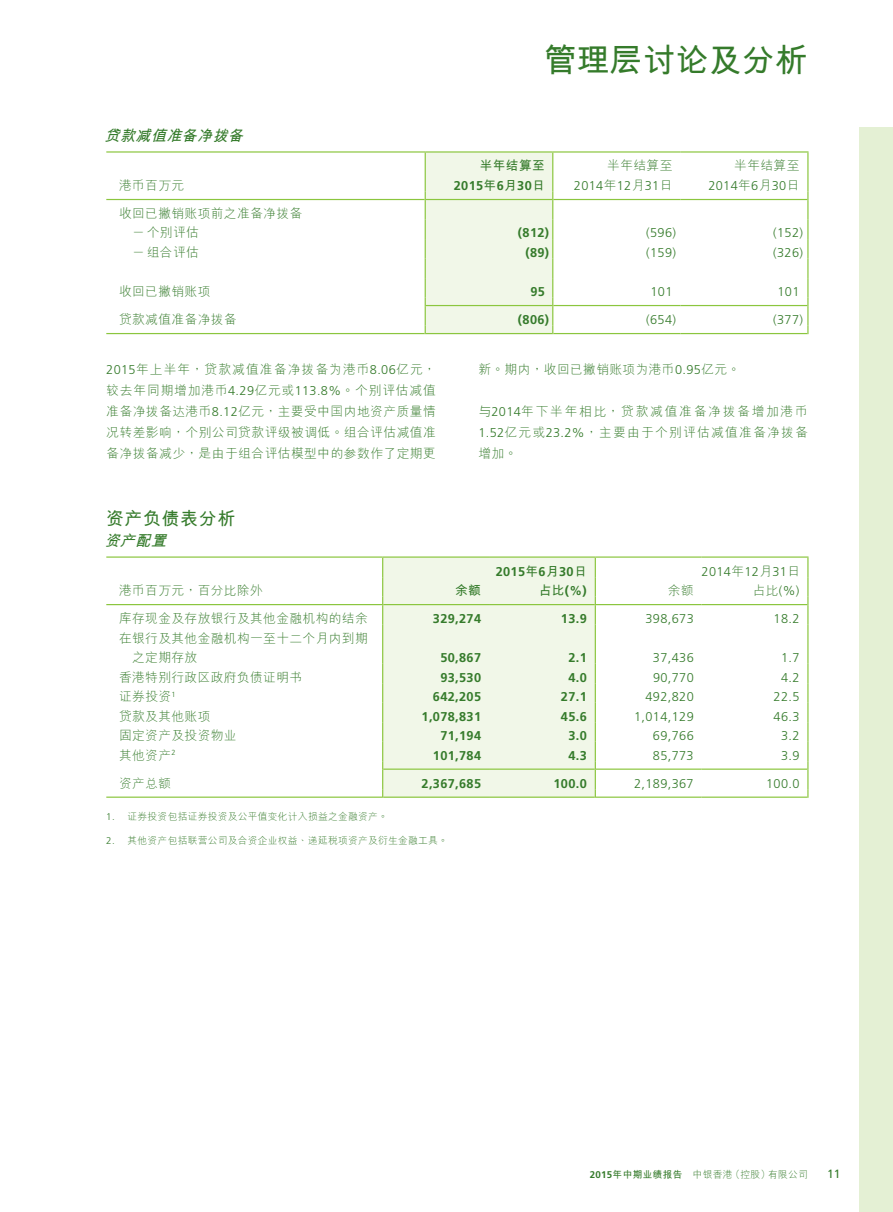
<style>
.page{position:relative;width:893px;height:1212px;background:#fff}
.page>*{position:absolute;margin:0;border:0;box-sizing:border-box;transform-origin:0 0}
.t1{font:700 33px "M Hei HKS";color:#357b2b}
.t2{font:700 18px "M Hei HKS";letter-spacing:.03em;color:#357b2b}
.t3{font:italic 700 15px "M Hei HKS";color:#357b2b}
.t4{font:300 12.75px/21px "M Hei HKS";letter-spacing:.03em;color:#357b2b}
.t5{font:300 12.75px "Frutiger LT Std";letter-spacing:.03em;color:#357b2b}
.t6{font:700 12.75px "Frutiger LT Std";letter-spacing:.03em;color:#357b2b}
.t7{font:700 12.75px "M Hei HKS";letter-spacing:.03em;color:#357b2b}
.t8{font:12px "Frutiger LT Std";color:#357b2b}
.t9{font:300 9.75px "M Hei HKS";letter-spacing:.03em;color:#357b2b}
.s1{font-family:"M Hei HKS"}
.s2{font-family:"Frutiger LT Std"}
.s3{font-family:"Frutiger LT Std";font-weight:700}
.s4{font-weight:700}
</style>
<div class="page">
<div style="left:859px;top:128px;width:34px;height:1084px;background:#e4f0d4"></div>
<hr style="left:106px;top:151px;width:319px;height:2px;background:#8bc63e">
<hr style="left:425px;top:151px;width:128px;height:2px;background:#8bc63e">
<hr style="left:553px;top:151px;width:127px;height:2px;background:#8bc63e">
<hr style="left:680px;top:151px;width:128px;height:2px;background:#8bc63e">
<hr style="left:807px;top:153px;width:1px;height:39px;background:#8bc63e">
<div style="left:425px;top:152px;width:128px;height:182px;background:#f1f7e8"></div>
<svg style="left:807px;top:192px;width:1px;height:142px"></svg>
<hr style="left:106px;top:199px;width:319px;height:1px;background:#8bc63e">
<hr style="left:426px;top:199px;width:126px;height:1px;background:#8bc63e">
<hr style="left:553px;top:199px;width:127px;height:1px;background:#8bc63e">
<hr style="left:680px;top:199px;width:127px;height:1px;background:#8bc63e">
<hr style="left:426px;top:305px;width:126px;height:1px;background:#8bc63e">
<hr style="left:553px;top:305px;width:127px;height:1px;background:#8bc63e">
<hr style="left:680px;top:305px;width:127px;height:1px;background:#8bc63e">
<hr style="left:106px;top:333px;width:319px;height:1px;background:#8bc63e">
<hr style="left:426px;top:333px;width:126px;height:1px;background:#8bc63e">
<hr style="left:553px;top:333px;width:127px;height:1px;background:#8bc63e">
<hr style="left:680px;top:333px;width:127px;height:1px;background:#8bc63e">
<div style="left:383px;top:558px;width:212px;height:238px;background:#f1f7e8"></div>
<hr style="left:106px;top:556px;width:277px;height:2px;background:#8bc63e">
<hr style="left:383px;top:556px;width:106px;height:2px;background:#8bc63e">
<hr style="left:489px;top:556px;width:106px;height:2px;background:#8bc63e">
<hr style="left:595px;top:556px;width:107px;height:2px;background:#8bc63e">
<hr style="left:702px;top:556px;width:106px;height:2px;background:#8bc63e">
<hr style="left:807px;top:625px;width:1px;height:39px;background:#8bc63e">
<hr style="left:382px;top:625px;width:1px;height:39px;background:#8bc63e">
<svg style="left:382px;top:558px;width:1px;height:67px"></svg>
<svg style="left:807px;top:558px;width:1px;height:67px"></svg>
<svg style="left:595px;top:558px;width:1px;height:67px"></svg>
<hr style="left:595px;top:625px;width:1px;height:39px;background:#8bc63e">
<svg style="left:382px;top:664px;width:1px;height:134px"></svg>
<svg style="left:595px;top:664px;width:1px;height:134px"></svg>
<svg style="left:807px;top:664px;width:1px;height:134px"></svg>
<hr style="left:106px;top:604px;width:276px;height:1px;background:#8bc63e">
<hr style="left:383px;top:604px;width:106px;height:1px;background:#8bc63e">
<hr style="left:489px;top:604px;width:106px;height:1px;background:#8bc63e">
<hr style="left:596px;top:604px;width:106px;height:1px;background:#8bc63e">
<hr style="left:702px;top:604px;width:105px;height:1px;background:#8bc63e">
<hr style="left:383px;top:768px;width:106px;height:2px;background:#8bc63e">
<hr style="left:489px;top:768px;width:106px;height:2px;background:#8bc63e">
<hr style="left:596px;top:768px;width:106px;height:2px;background:#8bc63e">
<hr style="left:702px;top:768px;width:105px;height:2px;background:#8bc63e">
<hr style="left:106px;top:796px;width:276px;height:2px;background:#8bc63e">
<hr style="left:383px;top:796px;width:106px;height:2px;background:#8bc63e">
<hr style="left:489px;top:796px;width:106px;height:2px;background:#8bc63e">
<hr style="left:596px;top:796px;width:106px;height:2px;background:#8bc63e">
<hr style="left:702px;top:796px;width:105px;height:2px;background:#8bc63e">
<p class="t3" style="left:105px;top:125px;width:145px">貸款減值準備淨撥備</p>
<p class="t4" style="left:119px;top:174px;width:67px">港幣百萬元</p>
<p class="t4" style="left:132px;top:203px;width:172px;line-height:19.5px;text-indent:-13px">收回已撇銷賬項前之準備淨撥備－個別評估</p>
<h1 class="t1" style="left:544px;top:36px;width:265px">管理層討論及分析</h1>
<p class="t7" style="left:480px;top:157px;width:67px">半年結算至</p>
<p class="t6" style="left:454px;top:178px;width:93px">2015<span class="s1">年</span>6<span class="s1">月</span>30<span class="s1">日</span></p>
<p class="t4" style="left:607px;top:155px;width:67px">半年結算至</p>
<p class="t5" style="left:574px;top:178px;width:100px">2014<span class="s1">年</span>12<span class="s1">月</span>31<span class="s1">日</span></p>
<p class="t4" style="left:734px;top:155px;width:67px">半年結算至</p>
<p class="t5" style="left:708px;top:178px;width:93px">2014<span class="s1">年</span>6<span class="s1">月</span>30<span class="s1">日</span></p>
<p class="t6" style="left:518px;top:226px;width:33px">(812)</p>
<p class="t5" style="left:646px;top:226px;width:31px">(596)</p>
<p class="t5" style="left:773px;top:226px;width:31px">(152)</p>
<p class="t4" style="left:132px;top:241px;width:68px">－組合評估</p>
<p class="t6" style="left:525px;top:245px;width:25px">(89)</p>
<p class="t5" style="left:646px;top:245px;width:31px">(159)</p>
<p class="t5" style="left:773px;top:245px;width:31px">(326)</p>
<p class="t4" style="left:119px;top:280px;width:93px">收回已撇銷賬項</p>
<p class="t6" style="left:530px;top:284px;width:16px">95</p>
<p class="t5" style="left:650px;top:284px;width:23px">101</p>
<p class="t5" style="left:777px;top:284px;width:23px">101</p>
<p class="t4" style="left:119px;top:308px;width:119px">貸款減值準備淨撥備</p>
<p class="t6" style="left:518px;top:312px;width:33px">(806)</p>
<p class="t5" style="left:646px;top:312px;width:31px">(654)</p>
<p class="t5" style="left:773px;top:312px;width:31px">(377)</p>
<p class="t4" style="left:106px;top:358px;width:331px;text-align:justify"><span class="s2">2015</span>年上半年，貸款減值準備淨撥備為港幣<span class="s2">8.06</span>億元，較去年同期增加港幣<span class="s2">4.29</span>億元或<span class="s2">113.8%</span>。個別評估減值準備淨撥備達港幣<span class="s2">8.12</span>億元，主要受中國內地資產質量情況轉差影響，個別公司貸款評級被調低。組合評估減值準備淨撥備減少，是由於組合評估模型中的參數作了定期更</p>
<p class="t4" style="left:478px;top:358px;width:263px">新。期內，收回已撇銷賬項為港幣<span class="s2">0.95</span>億元。</p>
<p class="t4" style="left:478px;top:400px;width:331px;text-align:justify">與<span class="s2">2014</span>年下半年相比，貸款減值準備淨撥備增加港幣<span class="s2">1.52</span>億元或<span class="s2">23.2%</span>，主要由於個別評估減值準備淨撥備增加。</p>
<h2 class="t2" style="left:106px;top:505px;width:131px">資產負債表分析</h2>
<p class="t3" style="left:105px;top:530px;width:68px">資產配置</p>
<p class="t6" style="left:496px;top:564px;width:93px">2015<span class="s1">年</span>6<span class="s1">月</span>30<span class="s1">日</span></p>
<p class="t5" style="left:702px;top:564px;width:100px">2014<span class="s1">年</span>12<span class="s1">月</span>31<span class="s1">日</span></p>
<p class="t4" style="left:119px;top:579px;width:145px">港幣百萬元，百分比除外</p>
<p class="t7" style="left:455px;top:581px;width:27px">余額</p>
<p class="t6" style="left:539px;top:583px;width:50px"><span class="s1">佔比</span>(%)</p>
<p class="t4" style="left:668px;top:579px;width:27px">余額</p>
<p class="t5" style="left:753px;top:583px;width:48px"><span class="s1">佔比</span>(%)</p>
<p class="t4" style="left:119px;top:607px;width:250px">庫存現金及存放銀行及其他金融機構的結余</p>
<p class="t6" style="left:433px;top:611px;width:50px">329,274</p>
<p class="t6" style="left:561px;top:611px;width:27px">13.9</p>
<p class="t5" style="left:645px;top:611px;width:50px">398,673</p>
<p class="t5" style="left:774px;top:611px;width:27px">18.2</p>
<p class="t4" style="left:132px;top:628px;width:237px;line-height:19.5px;text-indent:-13px">在銀行及其他金融機構一至十二個月內到期之定期存放</p>
<p class="t6" style="left:440px;top:650px;width:42px">50,867</p>
<p class="t6" style="left:568px;top:650px;width:20px">2.1</p>
<p class="t5" style="left:653px;top:650px;width:42px">37,436</p>
<p class="t5" style="left:781px;top:650px;width:20px">1.7</p>
<p class="t4" style="left:119px;top:666px;width:185px">香港特別行政區政府負債證明書</p>
<p class="t6" style="left:440px;top:670px;width:42px">93,530</p>
<p class="t6" style="left:568px;top:670px;width:20px">4.0</p>
<p class="t5" style="left:653px;top:670px;width:42px">90,770</p>
<p class="t5" style="left:781px;top:670px;width:20px">4.2</p>
<p class="t4" style="left:119px;top:685px;width:58px">證券投資<sup>1</sup></p>
<p class="t6" style="left:433px;top:689px;width:50px">642,205</p>
<p class="t6" style="left:561px;top:689px;width:27px">27.1</p>
<p class="t5" style="left:645px;top:689px;width:50px">492,820</p>
<p class="t5" style="left:774px;top:689px;width:27px">22.5</p>
<p class="t4" style="left:119px;top:705px;width:93px">貸款及其他賬項</p>
<p class="t6" style="left:422px;top:709px;width:61px">1,078,831</p>
<p class="t6" style="left:561px;top:709px;width:27px">45.6</p>
<p class="t5" style="left:634px;top:709px;width:61px">1,014,129</p>
<p class="t5" style="left:773px;top:709px;width:27px">46.3</p>
<p class="t4" style="left:119px;top:724px;width:119px">固定資產及投資物業</p>
<p class="t6" style="left:440px;top:728px;width:42px">71,194</p>
<p class="t6" style="left:568px;top:728px;width:20px">3.0</p>
<p class="t5" style="left:653px;top:728px;width:42px">69,766</p>
<p class="t5" style="left:781px;top:728px;width:20px">3.2</p>
<p class="t4" style="left:119px;top:744px;width:58px">其他資產<sup>2</sup></p>
<p class="t6" style="left:433px;top:748px;width:50px">101,784</p>
<p class="t6" style="left:568px;top:748px;width:20px">4.3</p>
<p class="t5" style="left:653px;top:748px;width:42px">85,773</p>
<p class="t5" style="left:781px;top:748px;width:20px">3.9</p>
<p class="t4" style="left:119px;top:772px;width:54px">資產總額</p>
<p class="t6" style="left:422px;top:776px;width:61px">2,367,685</p>
<p class="t6" style="left:553px;top:776px;width:35px">100.0</p>
<p class="t5" style="left:634px;top:776px;width:61px">2,189,367</p>
<p class="t5" style="left:766px;top:776px;width:35px">100.0</p>
<p class="t9" style="left:106px;top:809px;width:283px"><span class="s2">1.</span> 證券投資包括證券投資及公平值變化計入損益之金融資產。</p>
<p class="t9" style="left:106px;top:833px;width:343px"><span class="s2">2.</span> 其他資產包括聯營公司及合資企業權益、遞延稅項資產及衍生金融工具。</p>
<p class="t9" style="left:590px;top:1168px;width:220px"><span class="s3">2015</span><span class="s4">年中期業績報告</span> 中銀香港（控股）有限公司</p>
<p class="t8" style="left:827px;top:1167px;width:15px">11</p>
</div>
